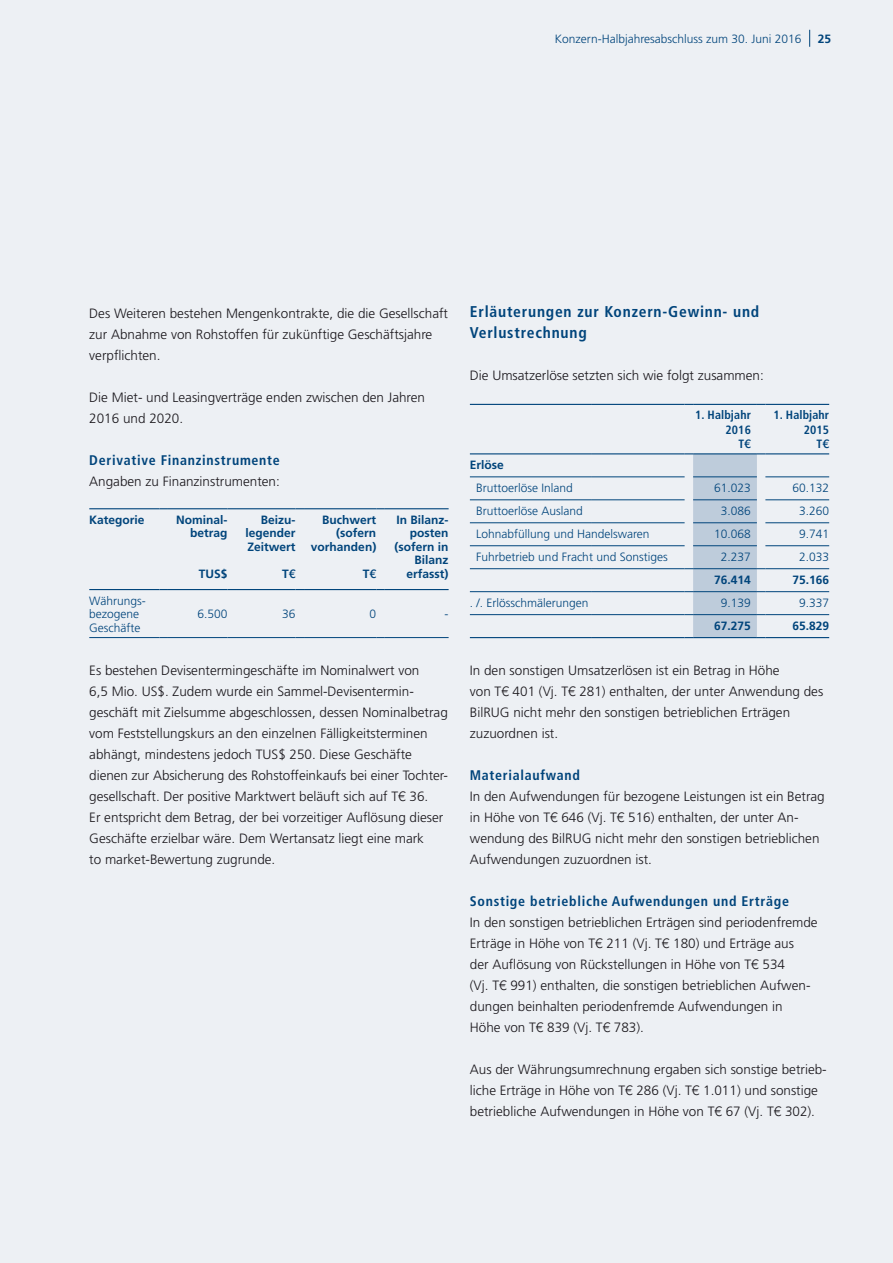
<style>
.page{position:relative;width:893px;height:1263px;background:#edf0f4}
.page>*{position:absolute;margin:0;border:0;box-sizing:border-box;transform-origin:0 0}
.t1{font:700 condensed 15.6px/21px "Frutiger";letter-spacing:.05em;color:#00447b}
.t2{font:700 condensed 13.95px "Frutiger";letter-spacing:.05em;color:#00447b}
.t3{font:300 13.5px/21px "Frutiger";color:#1a171c}
.t4{font:300 12px/13.5px "Frutiger";color:#00447b}
.t5{font:700 12px/13.5px "Frutiger";color:#00447b;text-align:right}
.t6{font:700 condensed 12px/15px "Frutiger";letter-spacing:.01em;color:#00447b;text-align:right}
.s1{font-family:"Helvetica Neue";font-weight:500}
.s2{font-family:"Helvetica Neue"}
.s3{font-family:"Helvetica Neue";font-weight:500;font-stretch:normal}
</style>
<div class="page">
<svg style="left:809px;top:30px;width:1px;height:17px"></svg>
<hr style="left:89px;top:508px;width:70px;height:1px;background:#00447b">
<hr style="left:168px;top:508px;width:59px;height:1px;background:#00447b">
<hr style="left:236px;top:508px;width:60px;height:1px;background:#00447b">
<hr style="left:304px;top:508px;width:72px;height:1px;background:#00447b">
<hr style="left:385px;top:508px;width:64px;height:1px;background:#00447b">
<hr style="left:89px;top:589px;width:70px;height:1px;background:#00447b">
<hr style="left:89px;top:637px;width:70px;height:1px;background:#00447b">
<hr style="left:168px;top:589px;width:59px;height:1px;background:#00447b">
<hr style="left:168px;top:637px;width:59px;height:1px;background:#00447b">
<hr style="left:236px;top:589px;width:60px;height:1px;background:#00447b">
<hr style="left:236px;top:637px;width:60px;height:1px;background:#00447b">
<hr style="left:304px;top:589px;width:72px;height:1px;background:#00447b">
<hr style="left:304px;top:637px;width:72px;height:1px;background:#00447b">
<hr style="left:385px;top:589px;width:64px;height:1px;background:#00447b">
<hr style="left:385px;top:637px;width:64px;height:1px;background:#00447b">
<hr style="left:470px;top:404px;width:121px;height:1px;background:#00447b">
<hr style="left:591px;top:404px;width:94px;height:1px;background:#00447b">
<hr style="left:693px;top:404px;width:64px;height:1px;background:#00447b">
<hr style="left:765px;top:404px;width:64px;height:1px;background:#00447b">
<hr style="left:470px;top:453px;width:121px;height:1px;background:#00447b">
<hr style="left:591px;top:453px;width:94px;height:1px;background:#00447b">
<hr style="left:765px;top:453px;width:64px;height:1px;background:#00447b">
<hr style="left:470px;top:476px;width:121px;height:1px;background:#00447b">
<hr style="left:591px;top:476px;width:94px;height:1px;background:#00447b">
<hr style="left:765px;top:476px;width:64px;height:1px;background:#00447b">
<hr style="left:470px;top:499px;width:121px;height:1px;background:#00447b">
<hr style="left:591px;top:499px;width:94px;height:1px;background:#00447b">
<hr style="left:765px;top:499px;width:64px;height:1px;background:#00447b">
<hr style="left:470px;top:522px;width:121px;height:1px;background:#00447b">
<hr style="left:591px;top:522px;width:94px;height:1px;background:#00447b">
<hr style="left:765px;top:522px;width:64px;height:1px;background:#00447b">
<hr style="left:470px;top:545px;width:121px;height:1px;background:#00447b">
<hr style="left:591px;top:545px;width:94px;height:1px;background:#00447b">
<hr style="left:765px;top:545px;width:64px;height:1px;background:#00447b">
<hr style="left:470px;top:568px;width:121px;height:1px;background:#00447b">
<hr style="left:591px;top:568px;width:94px;height:1px;background:#00447b">
<hr style="left:765px;top:568px;width:64px;height:1px;background:#00447b">
<hr style="left:470px;top:591px;width:121px;height:1px;background:#00447b">
<hr style="left:591px;top:591px;width:94px;height:1px;background:#00447b">
<hr style="left:765px;top:591px;width:64px;height:1px;background:#00447b">
<hr style="left:470px;top:614px;width:121px;height:1px;background:#00447b">
<hr style="left:470px;top:637px;width:121px;height:1px;background:#00447b">
<hr style="left:591px;top:614px;width:94px;height:1px;background:#00447b">
<hr style="left:591px;top:637px;width:94px;height:1px;background:#00447b">
<svg style="left:685px;top:453px;width:80px;height:185px"></svg>
<hr style="left:765px;top:614px;width:64px;height:1px;background:#00447b">
<hr style="left:765px;top:637px;width:64px;height:1px;background:#00447b">
<p class="t4" style="left:555px;top:32px;width:248px">Konzern-Halbjahresabschluss zum 30. Juni 2016</p>
<p class="t5" style="left:818px;top:32px;width:15px">25</p>
<p class="t3" style="left:89px;top:303px;width:360px">Des Weiteren bestehen Mengenkontrakte, die die Gesellschaft zur Abnahme von Rohstoffen für zukünftige Geschäftsjahre verpflichten.</p>
<p class="t3" style="left:89px;top:387px;width:337px">Die Miet- und Leasingverträge enden zwischen den Jahren<br>2016 und 2020.</p>
<p class="t2" style="left:89px;top:452px;width:192px">Derivative Finanzinstrumente</p>
<p class="t3" style="left:89px;top:471px;width:192px">Angaben zu Finanzinstrumenten:</p>
<p class="t5" style="left:89px;top:513px;width:57px">Kategorie</p>
<p class="t5" style="left:176px;top:513px;width:53px">Nominal&shy;betrag</p>
<p class="t5" style="left:199px;top:567px;width:30px">TUS$</p>
<p class="t5" style="left:311px;top:513px;width:67px">Buchwert (sofern vorhanden)</p>
<p class="t5" style="left:363px;top:567px;width:15px">T<span class="s1">€</span></p>
<p class="t5" style="left:394px;top:513px;width:56px">In Bilanz&shy;posten (sofern in<br>Bilanz erfasst)</p>
<p class="t5" style="left:245px;top:513px;width:52px;text-align:justify;text-indent:15px">Beizu&shy;legender Zeitwert</p>
<p class="t5" style="left:282px;top:567px;width:15px">T<span class="s1">€</span></p>
<p class="t4" style="left:89px;top:594px;width:58px">Währungs&shy;bezogene<br>Geschäfte</p>
<p class="t4" style="left:197px;top:607px;width:32px">6.500</p>
<p class="t4" style="left:282px;top:607px;width:15px">36</p>
<p class="t4" style="left:370px;top:607px;width:8px">0</p>
<p class="t4" style="left:445px;top:607px;width:5px">-</p>
<p class="t3" style="left:89px;top:660px;width:360px">Es bestehen Devisentermingeschäfte im Nominalwert von<br>6,5 Mio. US$. Zudem wurde ein Sammel-Devisentermin&shy;geschäft mit Zielsumme abgeschlossen, dessen Nominalbetrag vom Feststellungskurs an den einzelnen Fälligkeitsterminen abhängt, mindestens jedoch TUS$ 250. Diese Geschäfte dienen zur Absicherung des Rohstoffeinkaufs bei einer Tochter&shy;gesellschaft. Der positive Marktwert beläuft sich auf T<span class="s2">€</span> 36.<br>Er entspricht dem Betrag, der bei vorzeitiger Auflösung dieser Geschäfte erzielbar wäre. Dem Wertansatz liegt eine mark<br>to market-Bewertung zugrunde.</p>
<p class="t1" style="left:470px;top:301px;width:291px">Erläuterungen zur Konzern-Gewinn- und<br>Verlustrechnung</p>
<p class="t3" style="left:470px;top:365px;width:296px">Die Umsatzerlöse setzten sich wie folgt zusammen:</p>
<p class="t6" style="left:695px;top:408px;width:57px">1. Halbjahr<br>2016</p>
<p class="t6" style="left:738px;top:436px;width:14px">T<span class="s3">€</span></p>
<p class="t6" style="left:773px;top:408px;width:57px">1. Halbjahr<br>2015</p>
<p class="t6" style="left:817px;top:436px;width:14px">T<span class="s3">€</span></p>
<p class="t5" style="left:470px;top:458px;width:36px">Erlöse</p>
<p class="t4" style="left:476px;top:481px;width:98px">Bruttoerlöse Inland</p>
<p class="t4" style="left:714px;top:481px;width:38px">61.023</p>
<p class="t4" style="left:792px;top:481px;width:38px">60.132</p>
<p class="t4" style="left:476px;top:504px;width:108px">Bruttoerlöse Ausland</p>
<p class="t4" style="left:721px;top:504px;width:32px">3.086</p>
<p class="t4" style="left:799px;top:504px;width:32px">3.260</p>
<p class="t4" style="left:476px;top:527px;width:175px">Lohnabfüllung und Handelswaren</p>
<p class="t4" style="left:714px;top:527px;width:38px">10.068</p>
<p class="t4" style="left:799px;top:527px;width:32px">9.741</p>
<p class="t4" style="left:476px;top:550px;width:193px">Fuhrbetrieb und Fracht und Sonstiges</p>
<p class="t4" style="left:721px;top:550px;width:32px">2.237</p>
<p class="t4" style="left:799px;top:550px;width:32px">2.033</p>
<p class="t5" style="left:714px;top:573px;width:38px">76.414</p>
<p class="t5" style="left:792px;top:573px;width:38px">75.166</p>
<p class="t4" style="left:470px;top:596px;width:120px">. /. Erlösschmälerungen</p>
<p class="t4" style="left:721px;top:596px;width:32px">9.139</p>
<p class="t4" style="left:799px;top:596px;width:32px">9.337</p>
<p class="t5" style="left:714px;top:619px;width:38px">67.275</p>
<p class="t5" style="left:792px;top:619px;width:38px">65.829</p>
<p class="t3" style="left:470px;top:660px;width:355px">In den sonstigen Umsatzerlösen ist ein Betrag in Höhe<br>von T<span class="s2">€</span> 401 (Vj. T<span class="s2">€</span> 281) enthalten, der unter Anwendung des BilRUG nicht mehr den sonstigen betrieblichen Erträgen zuzuordnen ist.</p>
<p class="t2" style="left:470px;top:767px;width:112px">Materialaufwand</p>
<p class="t3" style="left:470px;top:786px;width:356px">In den Aufwendungen für bezogene Leistungen ist ein Betrag in Höhe von T<span class="s2">€</span> 646 (Vj. T<span class="s2">€</span> 516) enthalten, der unter An&shy;wendung des BilRUG nicht mehr den sonstigen betrieblichen Aufwendungen zuzuordnen ist.</p>
<p class="t2" style="left:470px;top:893px;width:321px">Sonstige betriebliche Aufwendungen und Erträge</p>
<p class="t3" style="left:470px;top:912px;width:349px">In den sonstigen betrieblichen Erträgen sind periodenfremde Erträge in Höhe von T<span class="s2">€</span> 211 (Vj. T<span class="s2">€</span> 180) und Erträge aus<br>der Auflösung von Rückstellungen in Höhe von T<span class="s2">€</span> 534<br>(Vj. T<span class="s2">€</span> 991) enthalten, die sonstigen betrieblichen Aufwen&shy;dungen beinhalten periodenfremde Aufwendungen in<br>Höhe von T<span class="s2">€</span> 839 (Vj. T<span class="s2">€</span> 783).</p>
<p class="t3" style="left:470px;top:1059px;width:358px">Aus der Währungsumrechnung ergaben sich sonstige betrieb&shy;liche Erträge in Höhe von T<span class="s2">€</span> 286 (Vj. T<span class="s2">€</span> 1.011) und sonstige betriebliche Aufwendungen in Höhe von T<span class="s2">€</span> 67 (Vj. T<span class="s2">€</span> 302).</p>
</div>
